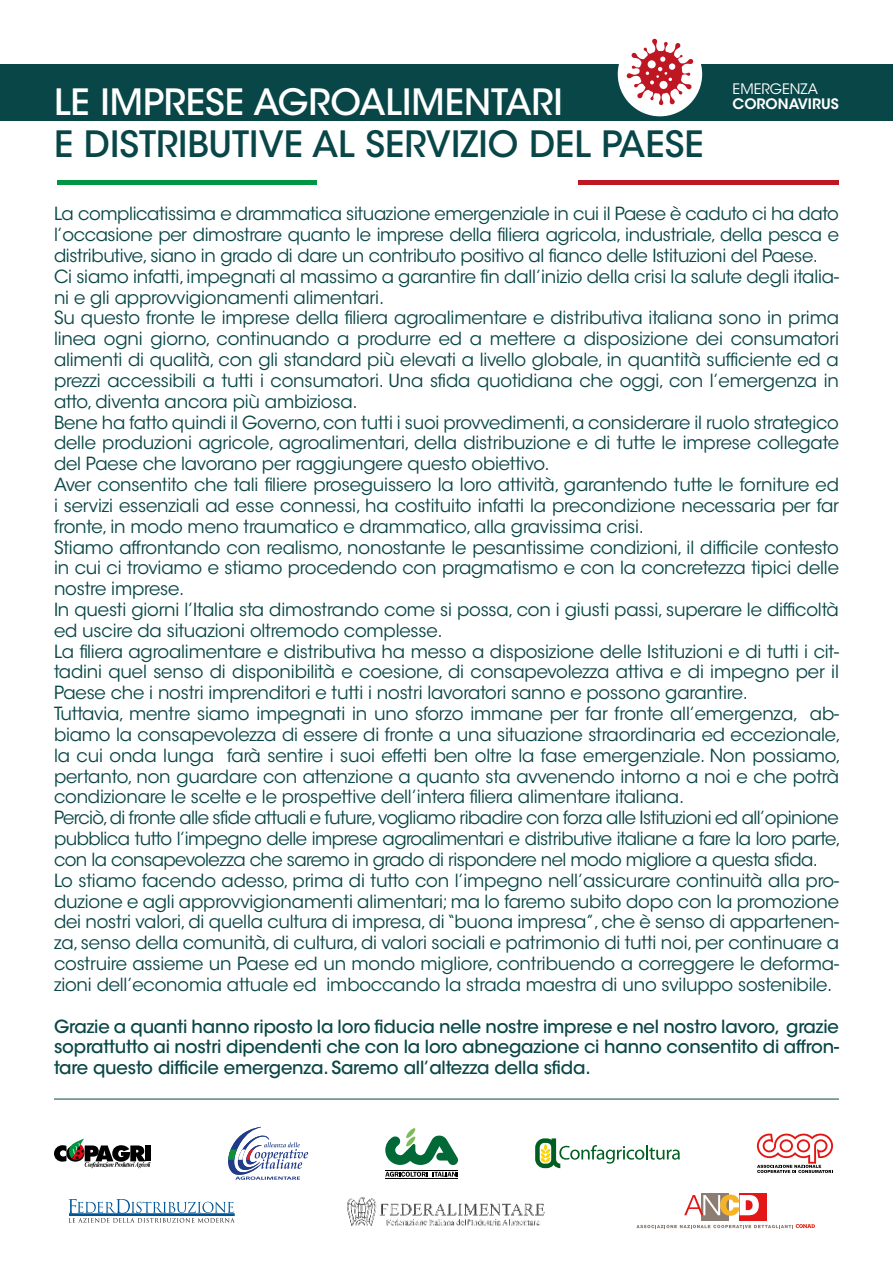
<style>
.page{position:relative;width:893px;height:1263px;background:#fff}
.page>*{position:absolute;margin:0;border:0;box-sizing:border-box;transform-origin:0 0}
.t1{font:500 36px "ITC Avant Garde Std";color:#094647}
.t2{font:500 36px "ITC Avant Garde Std";color:#fff}
.t3{font:18px/20.9px "ITC Avant Garde Std";letter-spacing:-.01em;color:#094647}
.t4{font:500 18px/20.9px "ITC Avant Garde Std";letter-spacing:-.01em;color:#094647;text-align:justify}
.t5{font:600 14.4px "ITC Avant Garde Std";color:#fff}
.t6{font:14.4px "ITC Avant Garde Std";color:#fff}
</style>
<div class="page">
<div style="left:0;top:64px;width:893px;height:57px;background:#094647"></div>
<div style="left:618px;top:32px;width:84px;height:84px;background:#fff;border-radius:50%"></div>
<svg style="left:626px;top:38px;width:68px;height:67px"></svg>
<hr style="left:54px;top:1099px;width:785px;height:1px;background:#094647">
<svg style="left:228px;top:1127px;width:80px;height:53px"></svg>
<svg style="left:757px;top:1133px;width:76px;height:40px"></svg>
<svg style="left:385px;top:1128px;width:73px;height:37px"></svg>
<svg style="left:385px;top:1172px;width:73px;height:5px"></svg>
<hr style="left:385px;top:1170px;width:73px;height:1px;background:#000">
<hr style="left:385px;top:1178px;width:73px;height:1px;background:#000">
<svg style="left:535px;top:1138px;width:145px;height:30px"></svg>
<div style="left:145px;top:1145px;width:6px;height:16px;background:#000"></div>
<svg style="left:54px;top:1138px;width:96px;height:30px"></svg>
<svg style="left:68px;top:1199px;width:167px;height:24px"></svg>
<img style="left:348px;top:1197px;width:197px;height:28px">
<div style="left:701px;top:1193px;width:27px;height:28px;background:#8c7d73"></div>
<div style="left:739px;top:1193px;width:28px;height:28px;background:#e31717"></div>
<svg style="left:684px;top:1194px;width:75px;height:22px"></svg>
<svg style="left:636px;top:1224px;width:179px;height:4px"></svg>
<hr style="left:57px;top:180px;width:260px;height:4px;background:#009641">
<hr style="left:578px;top:180px;width:261px;height:4px;background:#be1622">
<h1 class="t2" style="left:54px;top:80px;width:510px">LE IMPRESE AGROALIMENTARI</h1>
<h1 class="t1" style="left:54px;top:122px;width:651px">E DISTRIBUTIVE AL SERVIZIO DEL PAESE</h1>
<p class="t6" style="left:733px;top:80px;width:87px">EMERGENZA</p>
<p class="t5" style="left:733px;top:94px;width:108px">CORONAVIRUS</p>
<p class="t3" style="left:54px;top:204px;width:789px">La complicatissima e drammatica situazione emergenziale in cui il Paese è caduto ci ha dato l’occasione per dimostrare quanto le imprese della filiera agricola, industriale, della pesca e distributive, siano in grado di dare un contributo positivo al fianco delle Istituzioni del Paese.<br>Ci siamo infatti, impegnati al massimo a garantire fin dall’inizio della crisi la salute degli italia&shy;ni e gli approvvigionamenti alimentari.<br>Su questo fronte le imprese della filiera agroalimentare e distributiva italiana sono in prima linea ogni giorno, continuando a produrre ed a mettere a disposizione dei consumatori alimenti di qualità, con gli standard più elevati a livello globale, in quantità sufficiente ed a prezzi accessibili a tutti i consumatori. Una sfida quotidiana che oggi, con l’emergenza in atto, diventa ancora più ambiziosa.<br>Bene ha fatto quindi il Governo, con tutti i suoi provvedimenti, a considerare il ruolo strategico delle produzioni agricole, agroalimentari, della distribuzione e di tutte le imprese collegate del Paese che lavorano per raggiungere questo obiettivo.<br>Aver consentito che tali filiere proseguissero la loro attività, garantendo tutte le forniture ed i servizi essenziali ad esse connessi, ha costituito infatti la precondizione necessaria per far fronte, in modo meno traumatico e drammatico, alla gravissima crisi.<br>Stiamo affrontando con realismo, nonostante le pesantissime condizioni, il difficile contesto in cui ci troviamo e stiamo procedendo con pragmatismo e con la concretezza tipici delle nostre imprese.<br>In questi giorni l’Italia sta dimostrando come si possa, con i giusti passi, superare le difficoltà ed uscire da situazioni oltremodo complesse.<br>La filiera agroalimentare e distributiva ha messo a disposizione delle Istituzioni e di tutti i cit&shy;tadini quel senso di disponibilità e coesione, di consapevolezza attiva e di impegno per il Paese che i nostri imprenditori e tutti i nostri lavoratori sanno e possono garantire.<br>Tuttavia, mentre siamo impegnati in uno sforzo immane per far fronte all’emergenza, ab&shy;biamo la consapevolezza di essere di fronte a una situazione straordinaria ed eccezionale, la cui onda lunga farà sentire i suoi effetti ben oltre la fase emergenziale. Non possiamo, pertanto, non guardare con attenzione a quanto sta avvenendo intorno a noi e che potrà condizionare le scelte e le prospettive dell’intera filiera alimentare italiana.<br>Perciò, di fronte alle sfide attuali e future, vogliamo ribadire con forza alle Istituzioni ed all’opinione pubblica tutto l’impegno delle imprese agroalimentari e distributive italiane a fare la loro parte, con la consapevolezza che saremo in grado di rispondere nel modo migliore a questa sfida.<br>Lo stiamo facendo adesso, prima di tutto con l’impegno nell’assicurare continuità alla pro&shy;duzione e agli approvvigionamenti alimentari; ma lo faremo subito dopo con la promozione dei nostri valori, di quella cultura di impresa, di “buona impresa”, che è senso di appartenen&shy;za, senso della comunità, di cultura, di valori sociali e patrimonio di tutti noi, per continuare a costruire assieme un Paese ed un mondo migliore, contribuendo a correggere le deforma&shy;zioni dell’economia attuale ed imboccando la strada maestra di uno sviluppo sostenibile.</p>
<p class="t4" style="left:54px;top:1016px;width:786px">Grazie a quanti hanno riposto la loro fiducia nelle nostre imprese e nel nostro lavoro, grazie soprattutto ai nostri dipendenti che con la loro abnegazione ci hanno consentito di affron&shy;tare questo difficile emergenza. Saremo all’altezza della sfida.</p>
</div>
